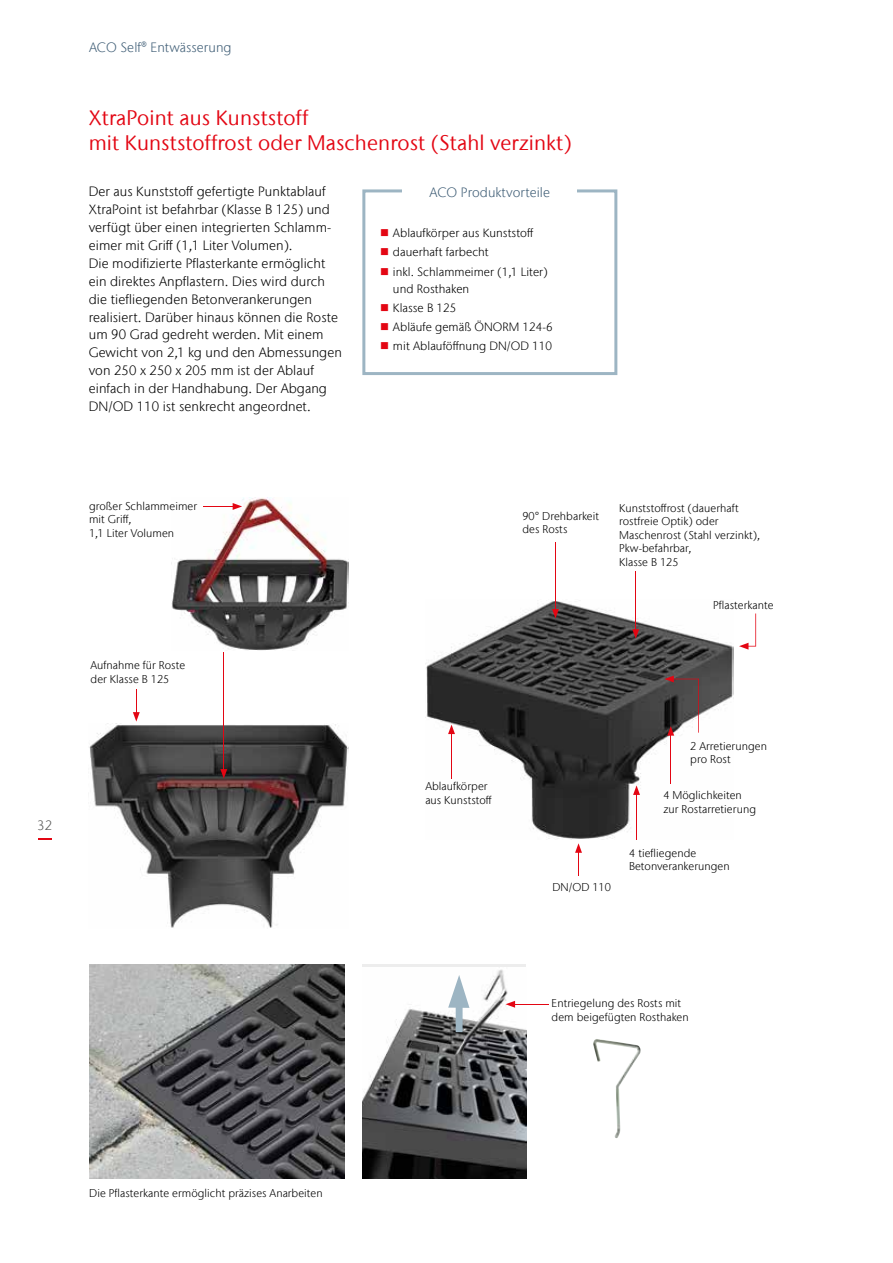
<style>
.page{position:relative;width:893px;height:1263px;background:#fff}
.page>*{position:absolute;margin:0;border:0;box-sizing:border-box;transform-origin:0 0}
.t1{font:21px/25.2px "Stone Sans IIITC Com";letter-spacing:.005em;color:#e30613}
.t2{font:300 13.5px/17.9px "Stone Sans IIITC Com";letter-spacing:.005em;color:#000}
.t3{font:300 13.5px "Stone Sans IIITC Com";letter-spacing:.005em;color:#415f77}
.t4{font:300 13.5px "Stone Sans IIITC Com";color:#575756}
.t5{font:300 12px/17px "Stone Sans IIITC Com";letter-spacing:.005em;color:#000}
.t6{font:300 11.25px/13.5px "Stone Sans IIITC Com";letter-spacing:.005em;color:#000}
.s1{color:#e30613}
</style>
<div class="page">
<img style="left:362px;top:969px;width:164px;height:210px">
<img style="left:89px;top:964px;width:255px;height:215px">
<svg style="left:362px;top:189px;width:255px;height:186px"></svg>
<div style="left:403px;top:173px;width:174px;height:36px;background:#fff"></div>
<img style="left:425px;top:601px;width:308px;height:238px">
<hr style="left:451px;top:732px;width:1px;height:46px;background:#e30613">
<svg style="left:448px;top:724px;width:7px;height:10px"></svg>
<hr style="left:635px;top:571px;width:1px;height:61px;background:#e30613">
<svg style="left:632px;top:629px;width:7px;height:10px"></svg>
<svg style="left:575px;top:843px;width:7px;height:33px"></svg>
<hr style="left:636px;top:792px;width:1px;height:48px;background:#e30613">
<svg style="left:633px;top:785px;width:7px;height:10px"></svg>
<hr style="left:555px;top:542px;width:1px;height:69px;background:#e30613">
<svg style="left:552px;top:609px;width:7px;height:9px"></svg>
<svg style="left:739px;top:613px;width:17px;height:37px"></svg>
<hr style="left:670px;top:733px;width:1px;height:50px;background:#e30613">
<svg style="left:664px;top:676px;width:35px;height:60px;background:#65595a"></svg>
<img style="left:89px;top:724px;width:260px;height:204px">
<img style="left:171px;top:497px;width:178px;height:153px">
<hr style="left:513px;top:1004px;width:36px;height:1px;background:#e30613">
<svg style="left:506px;top:1001px;width:9px;height:7px"></svg>
<hr style="left:204px;top:506px;width:31px;height:1px;background:#e30613">
<svg style="left:233px;top:503px;width:9px;height:7px"></svg>
<hr style="left:223px;top:652px;width:1px;height:119px;background:#e30613">
<svg style="left:220px;top:769px;width:7px;height:9px"></svg>
<svg style="left:133px;top:689px;width:7px;height:33px"></svg>
<img style="left:593px;top:1039px;width:48px;height:99px">
<svg style="left:448px;top:975px;width:21px;height:57px"></svg>
<svg style="left:38px;top:838px;width:13px;height:1px"></svg>
<p class="t4" style="left:37px;top:816px;width:16px">32</p>
<p class="t3" style="left:89px;top:38px;width:144px">ACO Self® Entwässerung</p>
<h1 class="t1" style="left:89px;top:105px;width:484px">XtraPoint aus Kunststoff<br>mit Kunststoffrost oder Maschenrost (Stahl verzinkt)</h1>
<p class="t2" style="left:89px;top:183px;width:255px">Der aus Kunststoff gefertigte Punktablauf XtraPoint ist befahrbar (Klasse B 125) und verfügt über einen integrierten Schlamm&shy;eimer mit Griff (1,1 Liter Volumen).<br>Die modifizierte Pflasterkante ermöglicht ein direktes Anpflastern. Dies wird durch die tiefliegenden Betonverankerungen realisiert. Darüber hinaus können die Roste um 90 Grad gedreht werden. Mit einem Gewicht von 2,1 kg und den Abmessungen von 250 x 250 x 205 mm ist der Ablauf einfach in der Handhabung. Der Abgang DN/OD 110 ist senkrecht angeordnet.</p>
<p class="t3" style="left:430px;top:184px;width:122px">ACO Produktvorteile</p>
<p class="t5" style="left:380px;top:225px;width:155px"><span class="s1">■</span> Ablaufkörper aus Kunststoff</p>
<p class="t5" style="left:380px;top:244px;width:110px"><span class="s1">■</span> dauerhaft farbecht</p>
<p class="t5" style="left:393px;top:263px;width:156px;text-indent:-13px"><span class="s1">■</span> inkl. Schlammeimer (1,1 Liter) und Rosthaken</p>
<p class="t5" style="left:380px;top:299px;width:78px"><span class="s1">■</span> Klasse B 125</p>
<p class="t5" style="left:380px;top:318px;width:174px"><span class="s1">■</span> Abläufe gemäß ÖNORM 124-6</p>
<p class="t5" style="left:380px;top:337px;width:173px"><span class="s1">■</span> mit Ablauföffnung DN/OD 110</p>
<p class="t6" style="left:89px;top:499px;width:110px">großer Schlammeimer mit Griff,<br>1,1 Liter Volumen</p>
<p class="t6" style="left:91px;top:658px;width:96px">Aufnahme für Roste der Klasse B 125</p>
<p class="t6" style="left:522px;top:509px;width:78px">90° Drehbarkeit des Rosts</p>
<p class="t6" style="left:619px;top:501px;width:142px">Kunststoffrost (dauerhaft rostfreie Optik) oder<br>Maschenrost (Stahl verzinkt),<br>Pkw-befahrbar,<br>Klasse B 125</p>
<p class="t6" style="left:713px;top:598px;width:62px">Pflasterkante</p>
<p class="t6" style="left:425px;top:779px;width:68px">Ablaufkörper aus Kunststoff</p>
<p class="t6" style="left:552px;top:880px;width:60px">DN/OD 110</p>
<p class="t6" style="left:690px;top:739px;width:78px">2 Arretierungen pro Rost</p>
<p class="t6" style="left:663px;top:789px;width:94px">4 Möglichkeiten zur Rostarretierung</p>
<p class="t6" style="left:629px;top:846px;width:102px">4 tiefliegende<br>Betonverankerungen</p>
<p class="t6" style="left:552px;top:997px;width:139px">Entriegelung des Rosts mit dem beigefügten Rosthaken</p>
<p class="t6" style="left:89px;top:1186px;width:235px">Die Pflasterkante ermöglicht präzises Anarbeiten</p>
</div>
